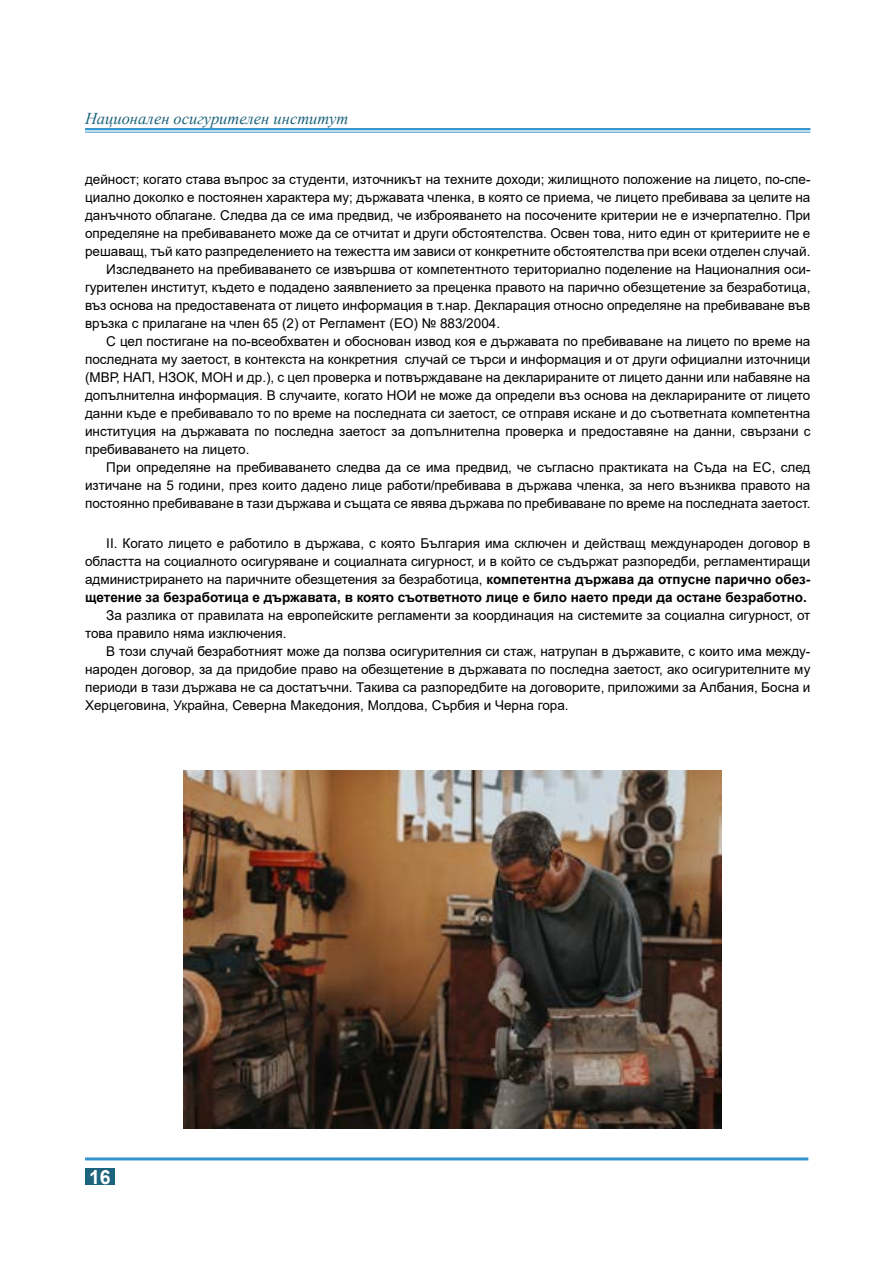
<style>
.page{position:relative;width:893px;height:1263px;background:#fff}
.page>*{position:absolute;margin:0;border:0;box-sizing:border-box;transform-origin:0 0}
.t1{font:700 19.5px "Arial";color:#fff}
.t2{font:italic 16.5px "Times New Roman";color:#1e637d}
.t3{font:13.5px/18px "Arial";color:#000;text-align:justify}
.s1{font-weight:700}
</style>
<div class="page">
<div style="left:85px;top:1168px;width:30px;height:17px;background:#1e637d"></div>
<div style="left:85px;top:128px;width:725px;height:5px;background:#bfdcef"></div>
<hr style="left:85px;top:128px;width:725px;height:2px;background:#3492cd">
<hr style="left:85px;top:132px;width:725px;height:1px;background:#3492cd">
<hr style="left:85px;top:1157px;width:723px;height:3px;background:#3492cd">
<img style="left:184px;top:770px;width:537px;height:359px">
<p class="t2" style="left:85px;top:107px;width:265px">Национален осигурителен институт</p>
<p class="t3" style="left:85px;top:170px;width:727px">дейност; когато става въпрос за студенти, източникът на техните доходи; жилищното положение на лицето, по-спе-</p>
<p class="t3" style="left:85px;top:188px;width:727px">циално доколко е постоянен характера му; държавата членка, в която се приема, че лицето пребивава за целите на</p>
<p class="t3" style="left:85px;top:206px;width:727px">данъчното облагане. Следва да се има предвид, че изброяването на посочените критерии не е изчерпателно. При</p>
<p class="t3" style="left:85px;top:224px;width:727px">определяне на пребиваването може да се отчитат и други обстоятелства. Освен това, нито един от критериите не е</p>
<p class="t3" style="left:85px;top:242px;width:727px">решаващ, тъй като разпределението на тежестта им зависи от конкретните обстоятелства при всеки отделен случай.</p>
<p class="t3" style="left:106px;top:260px;width:706px">Изследването на пребиваването се извършва от компетентното териториално поделение на Националния оси-</p>
<p class="t3" style="left:85px;top:278px;width:727px">гурителен институт, където е подадено заявлението за преценка правото на парично обезщетение за безработица,</p>
<p class="t3" style="left:85px;top:296px;width:727px">въз основа на предоставената от лицето информация в т.нар. Декларация относно определяне на пребиваване във</p>
<p class="t3" style="left:85px;top:314px;width:417px">връзка с прилагане на член 65 (2) от Регламент (ЕО) № 883/2004.</p>
<p class="t3" style="left:106px;top:332px;width:706px">С цел постигане на по-всеобхватен и обоснован извод коя е държавата по пребиваване на лицето по време на</p>
<p class="t3" style="left:85px;top:350px;width:727px">последната му заетост, в контекста на конкретния случай се търси и информация и от други официални източници</p>
<p class="t3" style="left:85px;top:368px;width:727px">(МВР, НАП, НЗОК, МОН и др.), с цел проверка и потвърждаване на декларираните от лицето данни или набавяне на</p>
<p class="t3" style="left:85px;top:386px;width:727px">допълнителна информация. В случаите, когато НОИ не може да определи въз основа на декларираните от лицето</p>
<p class="t3" style="left:85px;top:404px;width:727px">данни къде е пребивавало то по време на последната си заетост, се отправя искане и до съответната компетентна</p>
<p class="t3" style="left:85px;top:422px;width:727px">институция на държавата по последна заетост за допълнителна проверка и предоставяне на данни, свързани с</p>
<p class="t3" style="left:85px;top:440px;width:166px">пребиваването на лицето.</p>
<p class="t3" style="left:106px;top:458px;width:706px">При определяне на пребиваването следва да се има предвид, че съгласно практиката на Съда на ЕС, след</p>
<p class="t3" style="left:85px;top:476px;width:727px">изтичане на 5 години, през които дадено лице работи/пребивава в държава членка, за него възниква правото на</p>
<p class="t3" style="left:85px;top:494px;width:727px">постоянно пребиваване в тази държава и същата се явява държава по пребиваване по време на последната заетост.</p>
<p class="t3" style="left:85px;top:534px;width:727px;text-indent:21px">II. Когато лицето е работило в държава, с която България има сключен и действащ международен договор в областта на социалното осигуряване и социалната сигурност, и в който се съдържат разпоредби, регламентиращи администрирането на паричните обезщетения за безработица, <span class="s1">компетентна държава да отпусне парично обез&shy;щетение за безработица е държавата, в която съответното лице е било наето преди да остане безработно.</span></p>
<p class="t3" style="left:85px;top:606px;width:727px;text-indent:21px">За разлика от правилата на европейските регламенти за координация на системите за социална сигурност, от това правило няма изключения.</p>
<p class="t3" style="left:85px;top:642px;width:727px;text-indent:21px">В този случай безработният може да ползва осигурителния си стаж, натрупан в държавите, с които има между&shy;народен договор, за да придобие право на обезщетение в държавата по последна заетост, ако осигурителните му периоди в тази държава не са достатъчни. Такива са разпоредбите на договорите, приложими за Албания, Босна и Херцеговина, Украйна, Северна Македония, Молдова, Сърбия и Черна гора.</p>
<h1 class="t1" style="left:89px;top:1163px;width:23px">16</h1>
</div>
